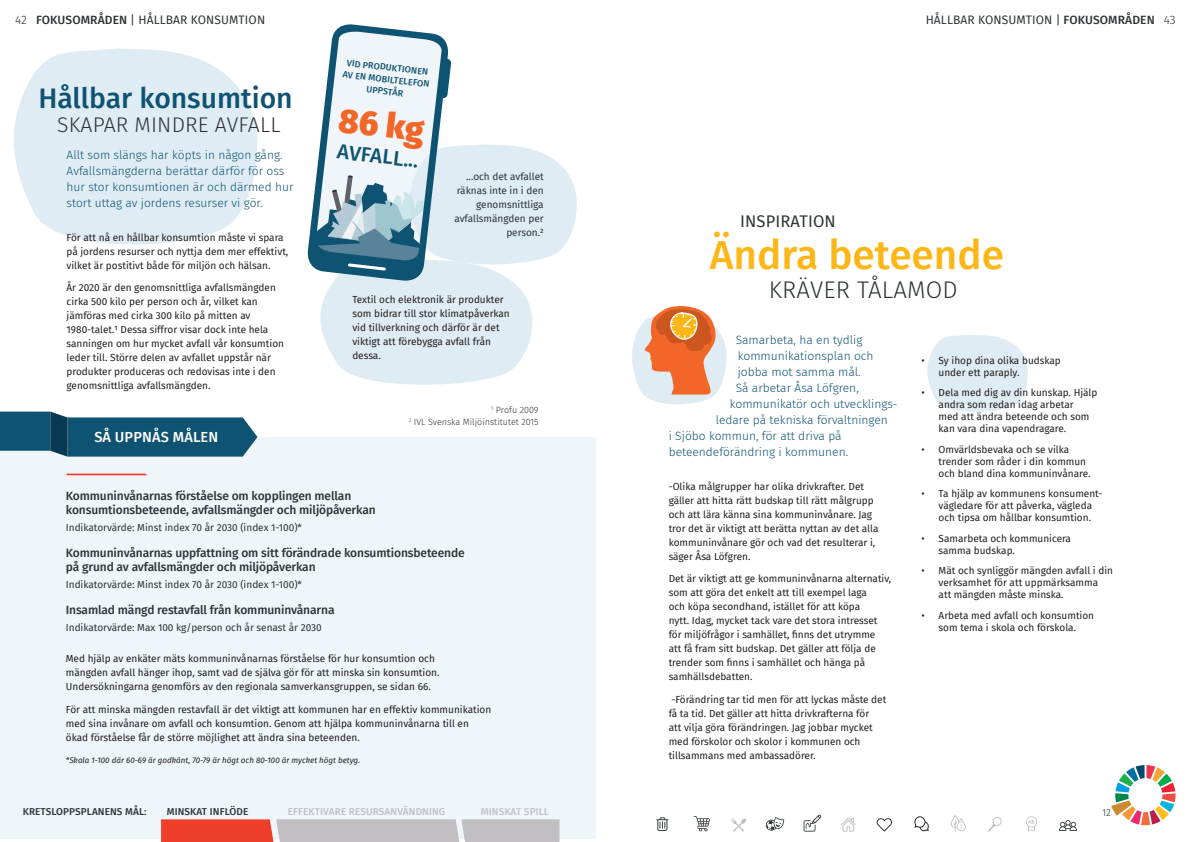
<style>
.page{position:relative;width:1191px;height:842px;background:#fff}
.page>*{position:absolute;margin:0;border:0;box-sizing:border-box;transform-origin:0 0}
.t1{font:500 40.6px "Fira Sans";color:#fcb615}
.Bröd{font:900 33.8px "Fira Sans";color:#f26628}
.t2{font:500 28.3px "Fira Sans";color:#0f5372}
.t3{font:300 24px "Fira Sans";letter-spacing:.01em;color:#2e3338}
.t4{font:300 21.2px "Fira Sans";letter-spacing:.01em;color:#2e3338}
.Ingress{font:500 20.8px "Fira Sans";color:#0f5372}
.t5{font:16.5px "Fira Sans";letter-spacing:.01em;color:#2e3338}
.t6{font:500 14.6px "Fira Sans";letter-spacing:.01em;color:#fff}
.Ingress2020{font:300 12px/16px "Fira Sans";color:#0f5372}
.Indikator{font:500 12px/14px "Fira Sans";letter-spacing:-.01em;color:#2e3338}
.t7{font:12px "Fira Sans";letter-spacing:.01em;color:#2e3338}
.t8{font:300 12px "Fira Sans";color:#2e3338}
.Bröd-2{font:10px/14px "Fira Sans";color:#231f20}
.Värde_2_Vä{font:10px/14px "Fira Sans";color:#231f20}
.Värde_2_Vä-2{font:10px "Fira Sans";color:#2e3338}
.Bröd-3{font:10px/14px "Fira Sans";color:#2e3338;text-align:right}
.Ingress-2{font:500 10px "Fira Sans";letter-spacing:.01em;color:#c1bfc2}
.Ingress-3{font:500 10px "Fira Sans";letter-spacing:.01em;color:#2e3338}
.Ingress-4{font:300 10px "Fira Sans";color:#2e3338}
.Asterixer{font:300 9px "Fira Sans";color:#2e3338}
.Bröd-4{font:500 9px/12px "Fira Sans";color:#0f5372;text-align:center}
.Bröd-5{font:italic 8px "Fira Sans";color:#231f20}
.s1{font-weight:500}
</style>
<div class="page">
<div style="left:0;top:437px;width:595px;height:401px;background:#eff5f9"></div>
<svg style="left:14px;top:48px;width:244px;height:197px"></svg>
<svg style="left:307px;top:24px;width:270px;height:361px"></svg>
<svg style="left:67px;top:474px;width:80px;height:1px"></svg>
<svg style="left:161px;top:819px;width:398px;height:23px;background:#cf9e9a"></svg>
<svg style="left:927px;top:335px;width:101px;height:77px"></svg>
<svg style="left:632px;top:306px;width:95px;height:98px"></svg>
<div style="left:0;top:412px;width:50px;height:39px;background:#0f5372"></div>
<svg style="left:50px;top:412px;width:207px;height:45px;background:#346c86"></svg>
<svg style="left:693px;top:816px;width:17px;height:15px"></svg>
<svg style="left:841px;top:818px;width:14px;height:14px"></svg>
<svg style="left:876px;top:818px;width:16px;height:13px"></svg>
<svg style="left:656px;top:817px;width:12px;height:14px"></svg>
<svg style="left:988px;top:817px;width:13px;height:15px"></svg>
<svg style="left:803px;top:814px;width:18px;height:18px"></svg>
<svg style="left:914px;top:816px;width:15px;height:15px"></svg>
<svg style="left:1059px;top:820px;width:18px;height:11px"></svg>
<svg style="left:1026px;top:816px;width:11px;height:15px"></svg>
<svg style="left:730px;top:818px;width:16px;height:14px"></svg>
<svg style="left:766px;top:817px;width:18px;height:14px"></svg>
<svg style="left:950px;top:815px;width:15px;height:17px"></svg>
<svg style="left:1111px;top:765px;width:64px;height:60px"></svg>
<p class="t8" style="left:15px;top:12px;width:13px">42</p>
<p class="t7" style="left:36px;top:11px;width:231px"><span class="s1">FOKUSOMRÅDEN</span> | HÅLLBAR KONSUMTION</p>
<p class="t7" style="left:925px;top:11px;width:231px">HÅLLBAR KONSUMTION | <span class="s1">FOKUSOMRÅDEN</span></p>
<p class="t8" style="left:1163px;top:12px;width:13px">43</p>
<p class="t2" style="left:38px;top:76px;width:256px">Hållbar konsumtion</p>
<p class="t4" style="left:57px;top:109px;width:225px">SKAPAR MINDRE AVFALL</p>
<p class="Ingress2020" style="left:67px;top:147px;width:228px">Allt som slängs har köpts in någon gång.<br>Avfallsmängderna berättar därför för oss hur stor konsumtionen är och därmed hur stort uttag av jordens resurser vi gör.</p>
<p class="Bröd-2" style="left:67px;top:230px;width:223px">För att nå en hållbar konsumtion måste vi spara på jordens resurser och nyttja dem mer effektivt, vilket är postitivt både för miljön och hälsan.</p>
<p class="Bröd-2" style="left:67px;top:281px;width:219px">År 2020 är den genomsnittliga avfallsmängden cirka 500 kilo per person och år, vilket kan jämföras med cirka 300 kilo på mitten av 1980-talet.1 Dessa siffror visar dock inte hela sanningen om hur mycket avfall vår konsumtion leder till. Större delen av avfallet uppstår när produkter produceras och redovisas inte i den genomsnittliga avfallsmängden.</p>
<p class="t6" style="left:94px;top:425px;width:125px">SÅ UPPNÅS MÅLEN</p>
<p class="Bröd-4" style="left:345px;top:56px;width:89px;rotate:6deg">VID PRODUKTIONEN<br>AV EN MOBILTELEFON<br>UPPSTÅR</p>
<p class="Bröd" style="left:343px;top:90px;width:87px;rotate:7deg">86 kg</p>
<p class="Ingress" style="left:339px;top:135px;width:83px;rotate:6deg">AVFALL...</p>
<p class="Bröd-3" style="left:454px;top:170px;width:91px">...och det avfallet räknas inte in i den genomsnittliga avfallsmängden per person.2</p>
<p class="Bröd-2" style="left:352px;top:292px;width:159px">Textil och elektronik är produkter som bidrar till stor klimatpåverkan vid tillverkning och därför är det viktigt att förebygga avfall från dessa.</p>
<p class="Asterixer" style="left:491px;top:404px;width:49px"><sup>1.</sup> Profu 2009</p>
<p class="Asterixer" style="left:409px;top:416px;width:131px"><sup>2.</sup> IVL Svenska Miljöinstitutet 2015</p>
<p class="Indikator" style="left:66px;top:488px;width:311px">Kommuninvånarnas förståelse om kopplingen mellan konsumtionsbeteende, avfallsmängder och miljöpåverkan</p>
<p class="Värde_2_Vä-2" style="left:66px;top:520px;width:238px">Indikatorvärde: Minst index 70 år 2030 (index 1-100)*</p>
<p class="Indikator" style="left:66px;top:545px;width:400px">Kommuninvånarnas uppfattning om sitt förändrade konsumtionsbeteende på grund av avfallsmängder och miljöpåverkan</p>
<p class="Värde_2_Vä-2" style="left:66px;top:577px;width:238px">Indikatorvärde: Minst index 70 år 2030 (index 1-100)*</p>
<p class="Indikator" style="left:66px;top:602px;width:270px">Insamlad mängd restavfall från kommuninvånarna</p>
<p class="Värde_2_Vä-2" style="left:66px;top:620px;width:257px">Indikatorvärde: Max 100 kg/person och år senast år 2030</p>
<p class="Värde_2_Vä" style="left:66px;top:651px;width:375px">Med hjälp av enkäter mäts kommuninvånarnas förståelse för hur konsumtion och mängden avfall hänger ihop, samt vad de själva gör för att minska sin konsumtion.<br>Undersökningarna genomförs av den regionala samverkansgruppen, se sidan 66.</p>
<p class="Bröd-2" style="left:66px;top:702px;width:427px">För att minska mängden restavfall är det viktigt att kommunen har en effektiv kommunikation med sina invånare om avfall och konsumtion. Genom att hjälpa kommuninvånarna till en ökad förståelse får de större möjlighet att ändra sina beteenden.</p>
<p class="Bröd-5" style="left:66px;top:754px;width:296px">*Skala 1-100 där 60-69 är godkänt, 70-79 är högt och 80-100 är mycket högt betyg.</p>
<p class="Ingress-3" style="left:23px;top:803px;width:125px">KRETSLOPPSPLANENS MÅL:</p>
<p class="Ingress-3" style="left:167px;top:803px;width:83px">MINSKAT INFLÖDE</p>
<p class="Ingress-2" style="left:288px;top:803px;width:159px">EFFEKTIVARE RESURSANVÄNDNING</p>
<p class="Ingress-2" style="left:481px;top:803px;width:70px">MINSKAT SPILL</p>
<p class="t5" style="left:740px;top:209px;width:97px">INSPIRATION</p>
<p class="t1" style="left:710px;top:222px;width:296px">Ändra beteende</p>
<p class="t3" style="left:769px;top:273px;width:190px">KRÄVER TÅLAMOD</p>
<p class="Ingress2020" style="left:735px;top:332px;width:128px">Samarbeta, ha en tydlig</p>
<p class="Ingress2020" style="left:737px;top:348px;width:137px">kommunikationsplan och</p>
<p class="Ingress2020" style="left:737px;top:364px;width:124px">jobba mot samma mål.</p>
<p class="Ingress2020" style="left:735px;top:380px;width:125px">Så arbetar Åsa Löfgren,</p>
<p class="Ingress2020" style="left:729px;top:396px;width:168px">kommunikatör och utvecklings-</p>
<p class="Ingress2020" style="left:715px;top:412px;width:174px">ledare på tekniska förvaltningen</p>
<p class="Ingress2020" style="left:668px;top:428px;width:174px">i Sjöbo kommun, för att driva på</p>
<p class="Ingress2020" style="left:668px;top:444px;width:181px">beteendeförändring i kommunen.</p>
<p class="Bröd-2" style="left:668px;top:479px;width:211px">-Olika målgrupper har olika drivkrafter. Det gäller att hitta rätt budskap till rätt målgrupp och att lära känna sina kommuninvånare. Jag tror det är viktigt att berätta nyttan av det alla kommuninvånare gör och vad det resulterar i, säger Åsa Löfgren.</p>
<p class="Bröd-2" style="left:668px;top:572px;width:224px">Det är viktigt att ge kommuninvånarna alternativ, som att göra det enkelt att till exempel laga<br>och köpa secondhand, istället för att köpa<br>nytt. Idag, mycket tack vare det stora intresset för miljöfrågor i samhället, finns det utrymme<br>att få fram sitt budskap. Det gäller att följa de trender som finns i samhället och hänga på samhällsdebatten.</p>
<p class="Bröd-2" style="left:668px;top:692px;width:219px">-Förändring tar tid men för att lyckas måste det få ta tid. Det gäller att hitta drivkrafterna för<br>att vilja göra förändringen. Jag jobbar mycket med förskolor och skolor i kommunen och tillsammans med ambassadörer.</p>
<p class="Bröd-2" style="left:938px;top:354px;width:124px;line-height:12px;text-indent:-17px">• Sy ihop dina olika budskap under ett paraply.</p>
<p class="Bröd-2" style="left:938px;top:386px;width:160px;line-height:12px;text-indent:-17px">• Dela med dig av din kunskap. Hjälp andra som redan idag arbetar<br>med att ändra beteende och som kan vara dina vapendragare.</p>
<p class="Bröd-2" style="left:938px;top:443px;width:153px;line-height:12px;text-indent:-17px">• Omvärldsbevaka och se vilka trender som råder i din kommun och bland dina kommuninvånare.</p>
<p class="Bröd-2" style="left:938px;top:487px;width:164px;line-height:12px;text-indent:-17px">• Ta hjälp av kommunens konsument&shy;vägledare för att påverka, vägleda och tipsa om hållbar konsumtion.</p>
<p class="Bröd-2" style="left:938px;top:532px;width:134px;line-height:12px;text-indent:-17px">• Samarbeta och kommunicera samma budskap.</p>
<p class="Bröd-2" style="left:938px;top:564px;width:176px;line-height:12px;text-indent:-17px">• Mät och synliggör mängden avfall i din verksamhet för att uppmärksamma att mängden måste minska.</p>
<p class="Bröd-2" style="left:921px;top:609px;width:174px;line-height:12px;text-align:center">• Arbeta med avfall och konsumtion som tema i skola och förskola.</p>
<p class="Ingress-4" style="left:1102px;top:805px;width:10px">12</p>
</div>
